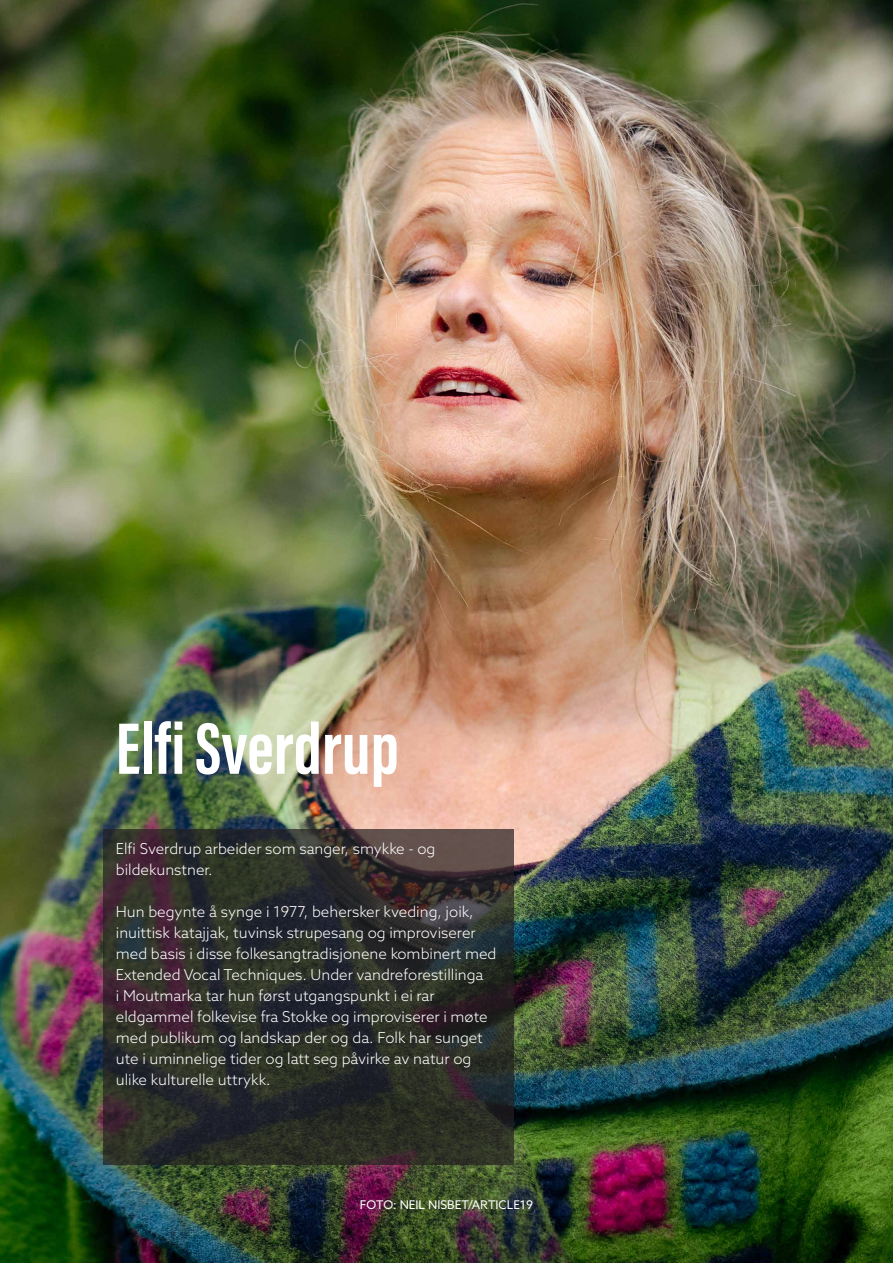
<style>
.page{position:relative;width:893px;height:1263px;background:#fff}
.page>*{position:absolute;margin:0;border:0;box-sizing:border-box;transform-origin:0 0}
.t1{font:700 75px "Acumin Pro Extra Cond";color:#fff}
.t2{font:300 15px/21px "Azo Sans";color:#fff}
.t3{font:12px "Azo Sans";color:#fff}
</style>
<div class="page">
<img style="left:0;top:0;width:893px;height:1263px">
<svg style="left:103px;top:829px;width:410px;height:336px;background:#2e2d2b"></svg>
<p class="t1" style="left:116px;top:702px;width:284px">Elfi Sverdrup</p>
<p class="t2" style="left:116px;top:838px;width:321px">Elfi Sverdrup arbeider som sanger, smykke - og bildekunstner.</p>
<p class="t2" style="left:116px;top:901px;width:382px">Hun begynte å synge i 1977, behersker kveding, joik, inuittisk katajjak, tuvinsk strupesang og improviserer med basis i disse folkesangtradisjonene kombinert med Extended Vocal Techniques. Under vandreforestillinga<br>i Moutmarka tar hun først utgangspunkt i ei rar eldgammel folkevise fra Stokke og improviserer i møte med publikum og landskap der og da. Folk har sunget ute i uminnelige tider og latt seg påvirke av natur og ulike kulturelle uttrykk.</p>
<p class="t3" style="left:360px;top:1197px;width:175px">FOTO: NEIL NISBET/ARTICLE19</p>
</div>
